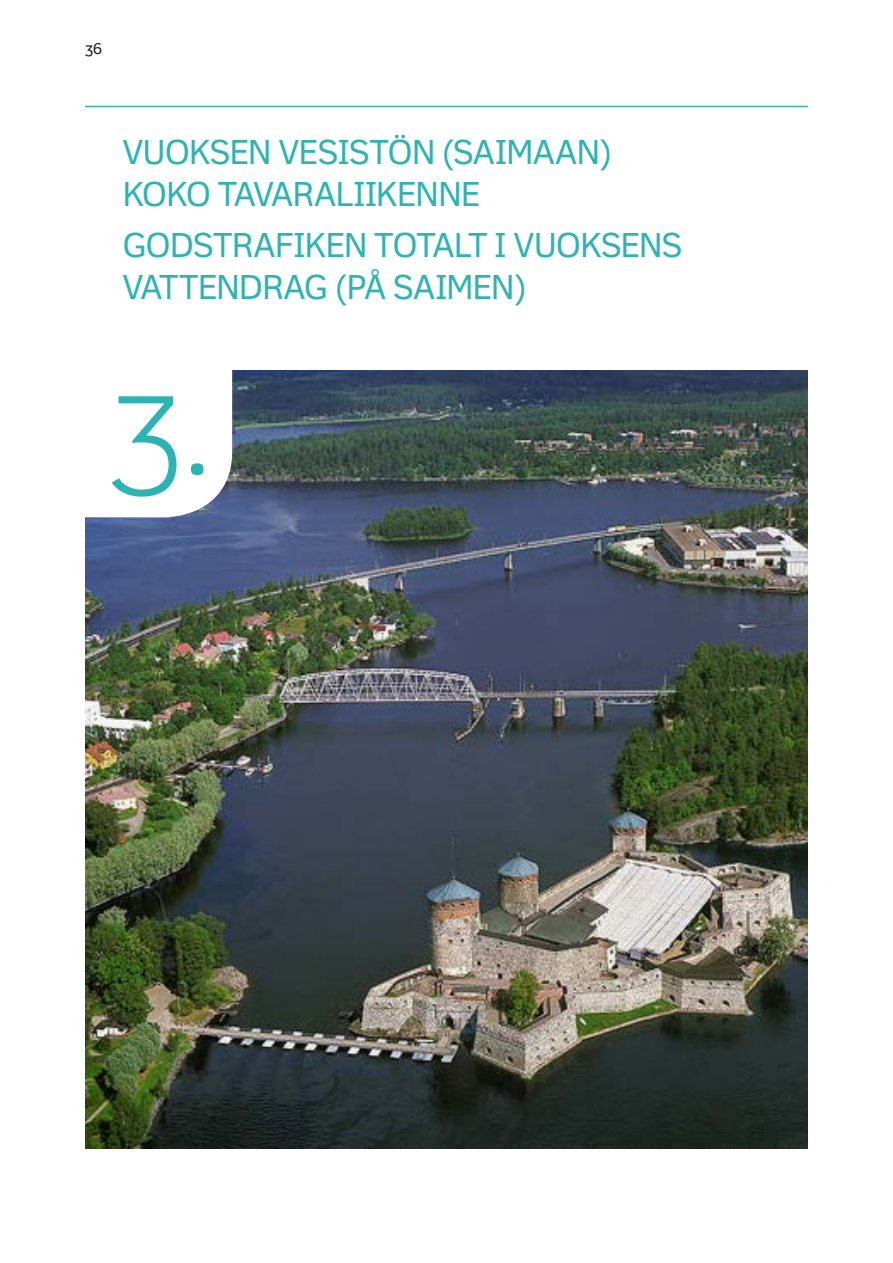
<style>
.page{position:relative;width:893px;height:1263px;background:#fff}
.page>*{position:absolute;margin:0;border:0;box-sizing:border-box;transform-origin:0 0}
.t1{font:300 136.35px "Felbridge Std";color:#2db4b2}
.t2{font:33px/42px "Felbridge Std";letter-spacing:-.015em;color:#2db4b2}
.t3{font:15px "Felbridge Std";color:#231f20}
</style>
<div class="page">
<hr style="left:85px;top:106px;width:723px;height:1px;background:#2db4b2">
<img style="left:85px;top:370px;width:723px;height:778px">
<svg style="left:85px;top:370px;width:147px;height:147px"></svg>
<div style="left:70px;top:350px;width:87px;height:74px;background:#fff"></div>
<p class="t3" style="left:85px;top:40px;width:19px">36</p>
<p class="t2" style="left:123px;top:131px;width:490px">VUOKSEN VESISTÖN (SAIMAAN)<br>KOKO TAVARALIIKENNE</p>
<p class="t2" style="left:123px;top:223px;width:561px">GODSTRAFIKEN TOTALT I VUOKSENS<br>VATTENDRAG (PÅ SAIMEN)</p>
<h1 class="t1" style="left:110px;top:343px;width:104px">3.</h1>
</div>
